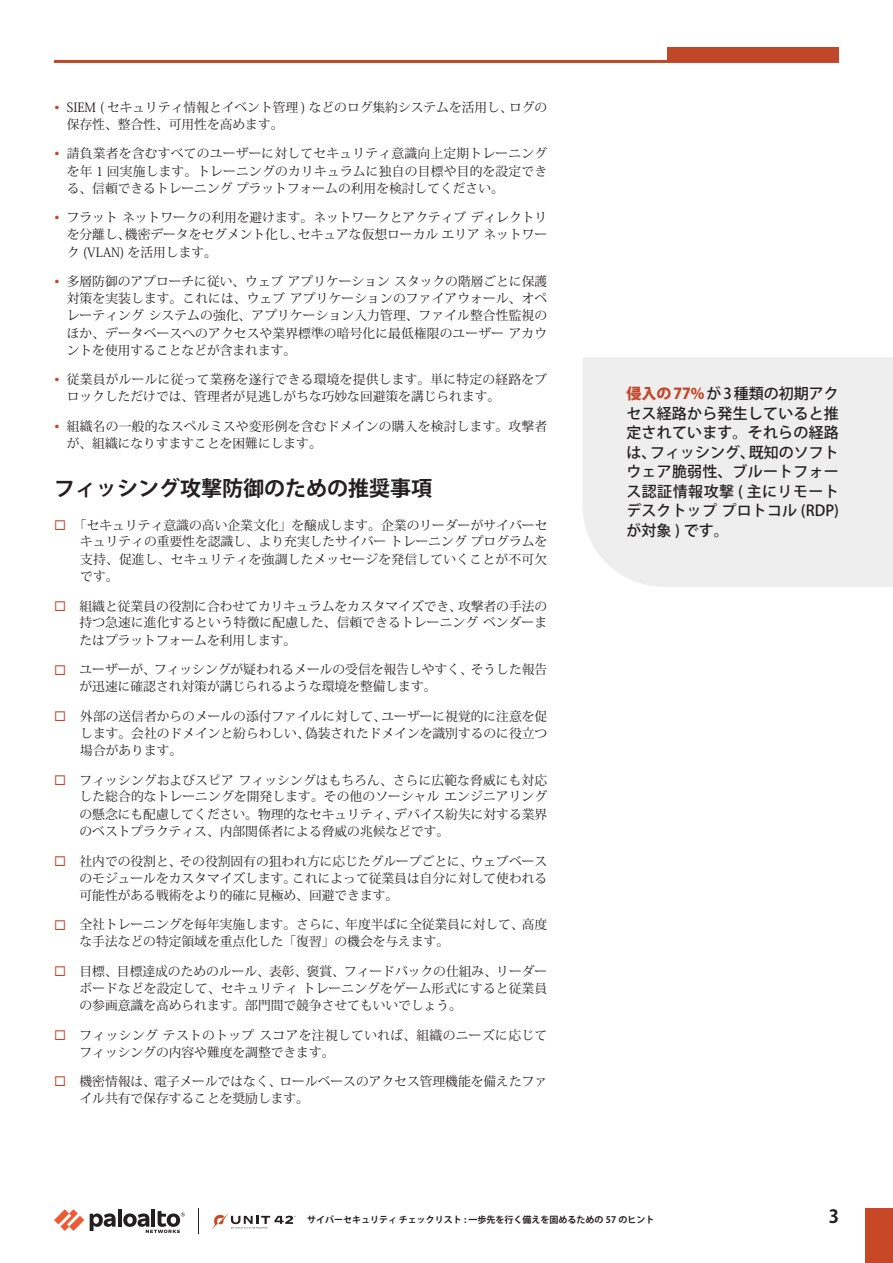
<style>
.page{position:relative;width:893px;height:1263px;background:#fff}
.page>*{position:absolute;margin:0;border:0;box-sizing:border-box;transform-origin:0 0}
.t1{font:700 21px "Koz Go Pr 6 N";color:#231f20}
.t2{font:700 18px "Koz Go Pr 6 N";color:#231f20}
.body-text{font:500 15px/19.5px "Koz Go Pro";letter-spacing:.015em;color:#231f20;text-align:justify}
.bullet-list{font:12.75px/17.1px "Koz Min Pr 6 N";color:#231f20;text-align:justify}
.bullet-list-2{font:12.75px/17.2px "Koz Min Pr 6 N";letter-spacing:.02em;color:#231f20}
.bullet-list-3{font:12.75px/16.8px "Koz Min Pr 6 N";letter-spacing:.03em;color:#231f20}
.t3{font:700 9px "Koz Go Pr 6 N";color:#231f20}
.s1{color:#c14729}
.s2{font-weight:800;color:#c14729}
</style>
<div class="page">
<svg style="left:54px;top:1209px;width:30px;height:22px"></svg>
<hr style="left:118px;top:1209px;width:4px;height:18px;background:#231f20">
<svg style="left:90px;top:1213px;width:26px;height:18px"></svg>
<hr style="left:152px;top:1209px;width:3px;height:18px;background:#231f20">
<svg style="left:123px;top:1211px;width:62px;height:22px"></svg>
<svg style="left:198px;top:1208px;width:1px;height:25px"></svg>
<svg style="left:212px;top:1213px;width:84px;height:16px"></svg>
<div style="left:668px;top:47px;width:171px;height:14px;background:#c14729"></div>
<hr style="left:54px;top:60px;width:785px;height:3px;background:#c14729">
<div style="left:865px;top:1208px;width:28px;height:55px;background:#c74726"></div>
<div style="left:583px;top:357px;width:310px;height:230px;background:#eee"></div>
<p class="bullet-list" style="left:67px;top:99px;width:482px;text-indent:-13px"><span class="s1">•</span> SIEM ( セキュリティ情報とイベント管理 ) などのログ集約システムを活用し、ログの保存性、整合性、可用性を高めます。</p>
<p class="bullet-list" style="left:67px;top:145px;width:482px;text-indent:-13px"><span class="s1">•</span> 請負業者を含むすべてのユーザーに対してセキュリティ意識向上定期トレーニングを年 1 回実施します。トレーニングのカリキュラムに独自の目標や目的を設定できる、信頼できるトレーニングプラットフォームの利用を検討してください。</p>
<p class="bullet-list" style="left:67px;top:209px;width:482px;text-indent:-13px"><span class="s1">•</span> フラットネットワークの利用を避けます。ネットワークとアクティブディレクトリを分離し、機密データをセグメント化し、セキュアな仮想ローカルエリアネットワーク (VLAN) を活用します。</p>
<p class="bullet-list" style="left:67px;top:273px;width:482px;text-indent:-13px"><span class="s1">•</span> 多層防御のアプローチに従い、ウェブアプリケーションスタックの階層ごとに保護対策を実装します。これには、ウェブアプリケーションのファイアウォール、オペレーティングシステムの強化、アプリケーション入力管理、ファイル整合性監視のほか、データベースへのアクセスや業界標準の暗号化に最低権限のユーザーアカウントを使用することなどが含まれます。</p>
<p class="bullet-list-2" style="left:67px;top:371px;width:482px;text-indent:-13px"><span class="s1">•</span> 従業員がルールに従って業務を遂行できる環境を提供します。単に特定の経路をブロックしただけでは、管理者が見逃しがちな巧妙な回避策を講じられます。</p>
<p class="bullet-list-2" style="left:67px;top:418px;width:482px;text-indent:-13px"><span class="s1">•</span> 組織名の一般的なスペルミスや変形例を含むドメインの購入を検討します。攻撃者が、組織になりすますことを困難にします。</p>
<p class="t1" style="left:54px;top:477px;width:379px">フィッシング攻撃防御のための推奨事項</p>
<p class="bullet-list" style="left:80px;top:517px;width:469px;text-indent:-26px"><span class="s1">◻</span> 「セキュリティ意識の高い企業文化」を醸成します。企業のリーダーがサイバーセキュリティの重要性を認識し、より充実したサイバートレーニングプログラムを支持、促進し、セキュリティを強調したメッセージを発信していくことが不可欠です。</p>
<p class="bullet-list" style="left:80px;top:598px;width:469px;text-indent:-26px"><span class="s1">◻</span> 組織と従業員の役割に合わせてカリキュラムをカスタマイズでき、攻撃者の手法の持つ急速に進化するという特徴に配慮した、信頼できるトレーニングベンダーまたはプラットフォームを利用します。</p>
<p class="bullet-list" style="left:80px;top:661px;width:469px;text-indent:-26px"><span class="s1">◻</span> ユーザーが、フィッシングが疑われるメールの受信を報告しやすく、そうした報告が迅速に確認され対策が講じられるような環境を整備します。</p>
<p class="bullet-list" style="left:80px;top:708px;width:468px;text-indent:-26px"><span class="s1">◻</span> 外部の送信者からのメールの添付ファイルに対して、ユーザーに視覚的に注意を促します。会社のドメインと紛らわしい、偽装されたドメインを識別するのに役立つ場合があります。</p>
<p class="bullet-list" style="left:80px;top:772px;width:469px;text-indent:-26px"><span class="s1">◻</span> フィッシングおよびスピアフィッシングはもちろん、さらに広範な脅威にも対応した総合的なトレーニングを開発します。その他のソーシャルエンジニアリングの懸念にも配慮してください。物理的なセキュリティ、デバイス紛失に対する業界のベストプラクティス、内部関係者による脅威の兆候などです。</p>
<p class="bullet-list" style="left:80px;top:853px;width:469px;text-indent:-26px"><span class="s1">◻</span> 社内での役割と、その役割固有の狙われ方に応じたグループごとに、ウェブベースのモジュールをカスタマイズします。これによって従業員は自分に対して使われる可能性がある戦術をより的確に見極め、回避できます。</p>
<p class="bullet-list" style="left:80px;top:916px;width:469px;text-indent:-26px"><span class="s1">◻</span> 全社トレーニングを毎年実施します。さらに、年度半ばに全従業員に対して、高度な手法などの特定領域を重点化した「復習」の機会を与えます。</p>
<p class="bullet-list" style="left:80px;top:963px;width:469px;text-indent:-26px"><span class="s1">◻</span> 目標、目標達成のためのルール、表彰、褒賞、フィードバックの仕組み、リーダーボードなどを設定して、セキュリティトレーニングをゲーム形式にすると従業員の参画意識を高められます。部門間で競争させてもいいでしょう。</p>
<p class="bullet-list-3" style="left:80px;top:1027px;width:469px;text-indent:-26px"><span class="s1">◻</span> フィッシングテストのトップスコアを注視していれば、組織のニーズに応じてフィッシングの内容や難度を調整できます。</p>
<p class="bullet-list" style="left:80px;top:1073px;width:469px;text-indent:-26px"><span class="s1">◻</span> 機密情報は、電子メールではなく、ロールベースのアクセス管理機能を備えたファイル共有で保存することを奨励します。</p>
<p class="body-text" style="left:626px;top:385px;width:214px"><span class="s2">侵入の 77%</span>が 3 種類の初期アクセス経路から発生していると推定されています。それらの経路は、フィッシング、既知のソフトウェア脆弱性、ブルートフォース認証情報攻撃 ( 主にリモートデスクトップ プロトコル (RDP)が対象 ) です。</p>
<p class="t3" style="left:307px;top:1215px;width:349px">サイバーセキュリティ チェックリスト : 一歩先を行く備えを固めるための 57 のヒント</p>
<h2 class="t2" style="left:829px;top:1207px;width:12px">3</h2>
</div>
